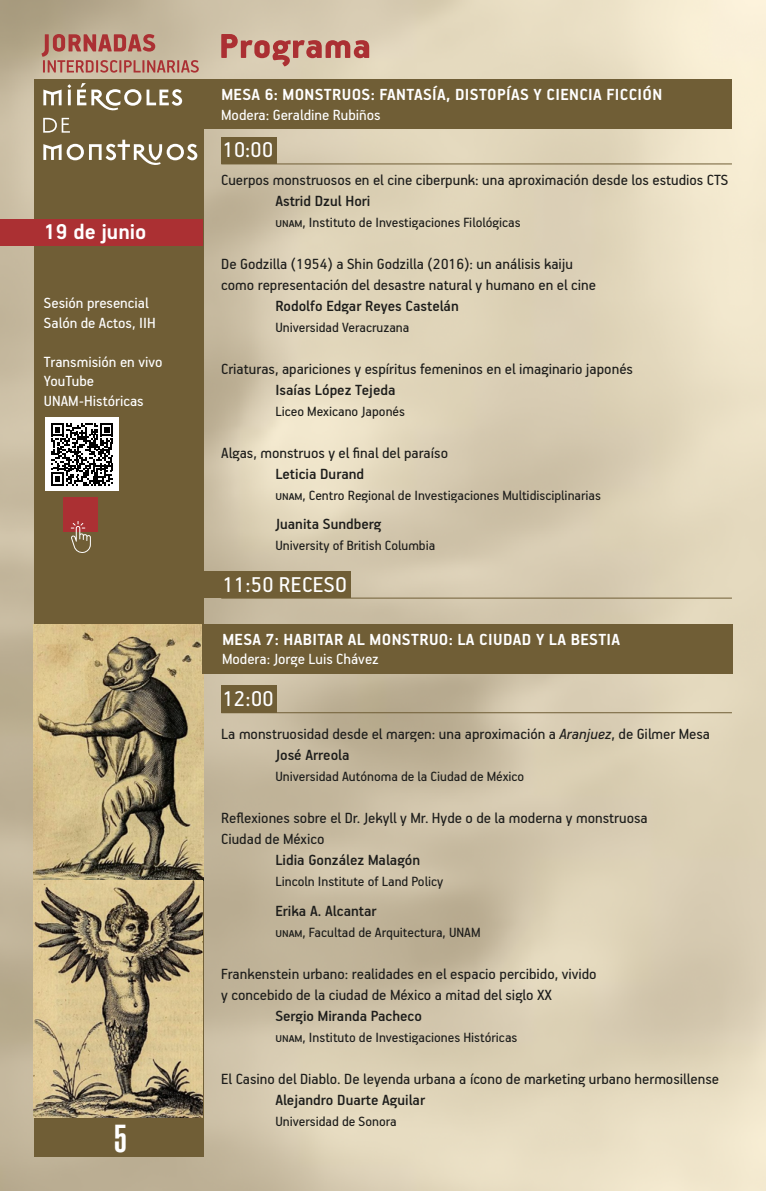
<style>
.page{position:relative;width:766px;height:1191px;background:#fff}
.page>*{position:absolute;margin:0;border:0;box-sizing:border-box;transform-origin:0 0}
.t1{font:39px "Magno Sans Variable Roman";color:#fff}
.t2{font:24px "PF Handbook Pro";letter-spacing:.02em;color:#fff}
.t3{font:24px "PF Handbook Pro";color:#fff}
.t4{font:700 24px "PF Handbook Pro";color:#fff}
.t5{font:700 18px "PF Handbook Pro";letter-spacing:.02em;color:#fff}
.t6{font:16.5px/21px "PF Handbook Pro";color:#1d1d1b}
.t7{font:500 16.5px "PF Handbook Pro";color:#1d1d1b}
.t8{font:16.5px/19.5px "PF Handbook Pro";color:#fff}
.t9{font:15px "PF Handbook Pro";color:#1d1d1b}
.s1{font-style:italic}
.s2{font-weight:500}
</style>
<div class="page">
<img style="left:0;top:0;width:765px;height:1191px">
<svg style="left:41px;top:34px;width:158px;height:39px;background:#be8f7e"></svg>
<div style="left:34px;top:79px;width:169px;height:1078px;background:#705e36"></div>
<svg style="left:43px;top:84px;width:28px;height:21px"></svg>
<svg style="left:77px;top:83px;width:105px;height:28px"></svg>
<svg style="left:43px;top:118px;width:27px;height:15px"></svg>
<svg style="left:43px;top:140px;width:154px;height:25px"></svg>
<div style="left:203px;top:79px;width:528px;height:50px;background:#705e36"></div>
<div style="left:0;top:219px;width:203px;height:27px;background:#ab3033"></div>
<svg style="left:221px;top:34px;width:148px;height:33px;background:#c99787"></svg>
<img style="left:34px;top:624px;width:170px;height:494px">
<div style="left:45px;top:417px;width:74px;height:74px;background:#fff"></div>
<svg style="left:51px;top:423px;width:62px;height:62px"></svg>
<div style="left:202px;top:624px;width:530px;height:50px;background:#705e36"></div>
<div style="left:203px;top:571px;width:147px;height:27px;background:#705e36"></div>
<hr style="left:221px;top:598px;width:510px;height:1px;background:#705e36">
<div style="left:221px;top:685px;width:55px;height:27px;background:#705e36"></div>
<hr style="left:221px;top:712px;width:510px;height:1px;background:#705e36">
<div style="left:221px;top:137px;width:55px;height:27px;background:#705e36"></div>
<hr style="left:221px;top:164px;width:510px;height:1px;background:#705e36">
<div style="left:64px;top:498px;width:34px;height:34px;background:#ab3033"></div>
<svg style="left:71px;top:521px;width:20px;height:32px"></svg>
<h2 class="t4" style="left:44px;top:217px;width:104px">19 de junio</h2>
<p class="t8" style="left:44px;top:293px;width:113px">Sesión presencial<br>Salón de Actos, IIH</p>
<p class="t8" style="left:44px;top:351px;width:120px">Transmisión en vivo<br>YouTube<br>UNAM-Históricas</p>
<h1 class="t1" style="left:114px;top:1115px;width:14px">5</h1>
<p class="t5" style="left:221px;top:84px;width:442px">MESA 6: MONSTRUOS: FANTASÍA, DISTOPÍAS Y CIENCIA FICCIÓN</p>
<p class="t8" style="left:221px;top:104px;width:161px">Modera: Geraldine Rubiños</p>
<h2 class="t3" style="left:222px;top:135px;width:52px">10:00</h2>
<p class="t6" style="left:221px;top:168px;width:508px">Cuerpos monstruosos en el cine ciberpunk: una aproximación desde los estudios CTS</p>
<p class="t7" style="left:275px;top:190px;width:97px">Astrid Dzul Hori</p>
<p class="t9" style="left:275px;top:213px;width:247px">unam, Instituto de Investigaciones Filológicas</p>
<p class="t6" style="left:221px;top:252px;width:376px">De Godzilla (1954) a Shin Godzilla (2016): un análisis kaiju como representación del desastre natural y humano en el cine</p>
<p class="t7" style="left:275px;top:295px;width:185px">Rodolfo Edgar Reyes Castelán</p>
<p class="t9" style="left:275px;top:318px;width:136px">Universidad Veracruzana</p>
<p class="t6" style="left:221px;top:357px;width:413px">Criaturas, apariciones y espíritus femeninos en el imaginario japonés</p>
<p class="t7" style="left:275px;top:379px;width:122px">Isaías López Tejeda</p>
<p class="t9" style="left:275px;top:402px;width:131px">Liceo Mexicano Japonés</p>
<p class="t6" style="left:221px;top:441px;width:228px">Algas, monstruos y el final del paraíso</p>
<p class="t7" style="left:275px;top:463px;width:90px">Leticia Durand</p>
<p class="t9" style="left:275px;top:486px;width:327px">unam, Centro Regional de Investigaciones Multidisciplinarias</p>
<p class="t7" style="left:275px;top:514px;width:107px">Juanita Sundberg</p>
<p class="t9" style="left:275px;top:536px;width:161px">University of British Columbia</p>
<h2 class="t2" style="left:222px;top:570px;width:126px">11:50 RECESO</h2>
<p class="t5" style="left:222px;top:628px;width:399px">MESA 7: HABITAR AL MONSTRUO: LA CIUDAD Y LA BESTIA</p>
<p class="t8" style="left:222px;top:649px;width:158px">Modera: Jorge Luis Chávez</p>
<h2 class="t3" style="left:222px;top:684px;width:53px">12:00</h2>
<p class="t6" style="left:275px;top:723px;width:436px;text-indent:-54px">La monstruosidad desde el margen: una aproximación a <span class="s1">Aranjuez</span>, de Gilmer Mesa<br><span class="s2">José Arreola</span></p>
<p class="t9" style="left:275px;top:767px;width:250px">Universidad Autónoma de la Ciudad de México</p>
<p class="t6" style="left:221px;top:807px;width:428px">Reflexiones sobre el Dr. Jekyll y Mr. Hyde o de la moderna y monstruosa<br>Ciudad de México</p>
<p class="t7" style="left:275px;top:850px;width:146px">Lidia González Malagón</p>
<p class="t9" style="left:275px;top:872px;width:169px">Lincoln Institute of Land Policy</p>
<p class="t7" style="left:275px;top:900px;width:103px">Erika A. Alcantar</p>
<p class="t9" style="left:275px;top:923px;width:207px">unam, Facultad de Arquitectura, UNAM</p>
<p class="t6" style="left:221px;top:962px;width:377px">Frankenstein urbano: realidades en el espacio percibido, vivido y concebido de la ciudad de México a mitad del siglo XX</p>
<p class="t7" style="left:275px;top:1005px;width:148px">Sergio Miranda Pacheco</p>
<p class="t9" style="left:275px;top:1028px;width:243px">unam, Instituto de Investigaciones Históricas</p>
<p class="t6" style="left:221px;top:1067px;width:499px">El Casino del Diablo. De leyenda urbana a ícono de marketing urbano hermosillense</p>
<p class="t7" style="left:275px;top:1089px;width:151px">Alejandro Duarte Aguilar</p>
<p class="t9" style="left:275px;top:1112px;width:123px">Universidad de Sonora</p>
</div>
